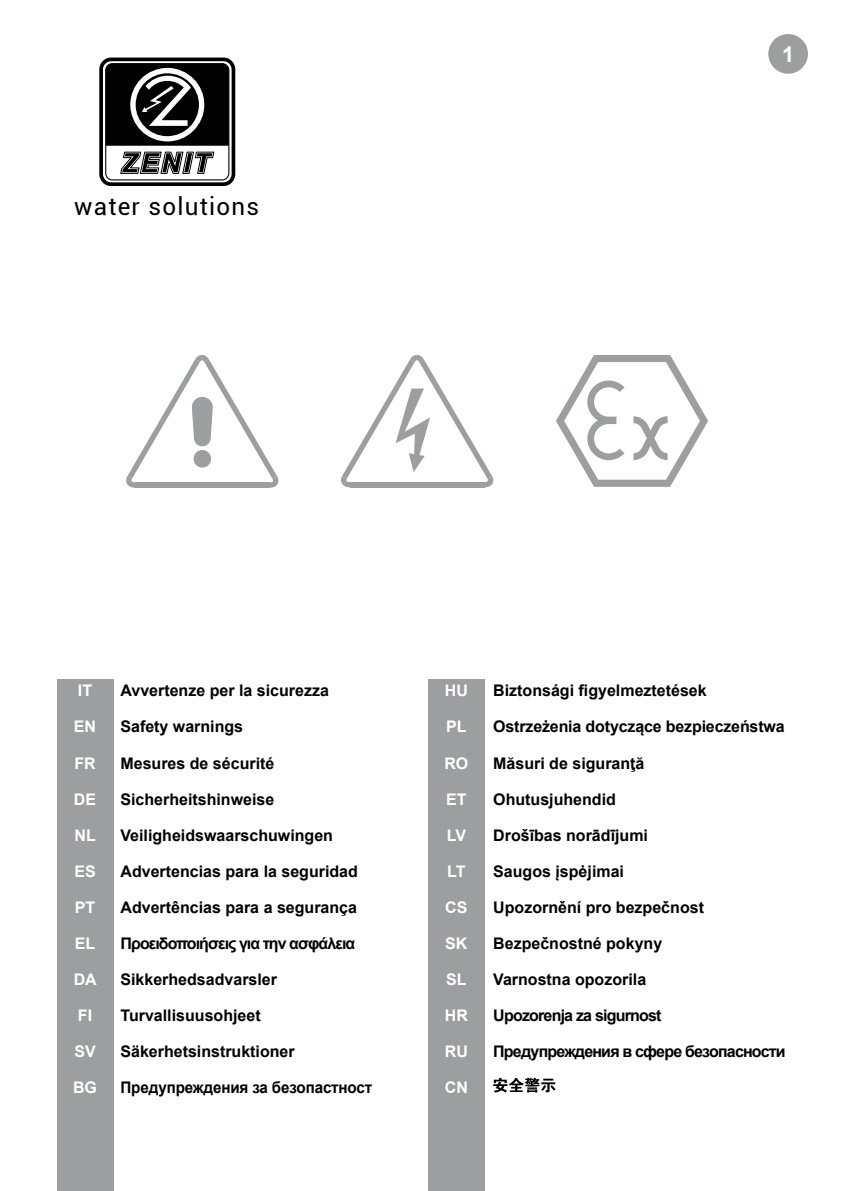
<style>
.page{position:relative;width:842px;height:1191px;background:#fff}
.page>*{position:absolute;margin:0;border:0;box-sizing:border-box;transform-origin:0 0}
.t1{font:24.2px "Roboto";letter-spacing:.05em;color:#000}
.t2{font:700 22px "Arial";color:#fff}
.t3{font:700 16px "Arial";color:#000}
.t4{font:700 16px "Arial";letter-spacing:-.05em;color:#000}
.t5{font:700 16px "Arial";color:#fff}
.t6{font:700 16px "Arial";letter-spacing:-.06em;color:#000}
.t7{font:700 16px "Arial";color:#000;scale:.95 1}
</style>
<div class="page">
<svg style="left:493px;top:1077px;width:62px;height:15px"></svg>
<svg style="left:101px;top:59px;width:132px;height:125px"></svg>
<div style="left:99px;top:58px;width:136px;height:128px;border:4px solid #000;border-radius:10px"></div>
<div style="left:105px;top:63px;width:124px;height:117px;border:1px solid #000;border-radius:7px"></div>
<svg style="left:106px;top:64px;width:123px;height:110px"></svg>
<svg style="left:126px;top:355px;width:152px;height:133px"></svg>
<svg style="left:341px;top:355px;width:152px;height:132px"></svg>
<svg style="left:556px;top:355px;width:152px;height:132px"></svg>
<div style="left:57px;top:679px;width:56px;height:512px;background:#9c9e9f"></div>
<div style="left:428px;top:679px;width:57px;height:512px;background:#9c9e9f"></div>
<div style="left:768px;top:34px;width:40px;height:40px;background:#9c9e9f;border-radius:50%"></div>
<h1 class="t1" style="left:74px;top:190px;width:186px">water solutions</h1>
<h2 class="t2" style="left:782px;top:39px;width:14px">1</h2>
<p class="t5" style="left:78px;top:680px;width:16px">IT</p>
<p class="t5" style="left:74px;top:716px;width:24px">EN</p>
<p class="t5" style="left:74px;top:752px;width:23px">FR</p>
<p class="t5" style="left:74px;top:788px;width:24px">DE</p>
<p class="t5" style="left:75px;top:824px;width:23px">NL</p>
<p class="t5" style="left:74px;top:860px;width:23px">ES</p>
<p class="t5" style="left:75px;top:896px;width:22px">PT</p>
<p class="t5" style="left:75px;top:932px;width:22px">EL</p>
<p class="t5" style="left:74px;top:968px;width:25px">DA</p>
<p class="t5" style="left:78px;top:1004px;width:16px">FI</p>
<p class="t5" style="left:74px;top:1040px;width:23px">SV</p>
<p class="t5" style="left:73px;top:1076px;width:26px">BG</p>
<p class="t3" style="left:120px;top:680px;width:210px">Avvertenze per la sicurezza</p>
<p class="t3" style="left:120px;top:716px;width:124px">Safety warnings</p>
<p class="t3" style="left:120px;top:752px;width:155px">Mesures de sécurité</p>
<p class="t3" style="left:120px;top:788px;width:155px">Sicherheitshinweise</p>
<p class="t3" style="left:120px;top:824px;width:214px">Veiligheidswaarschuwingen</p>
<p class="t3" style="left:120px;top:860px;width:239px">Advertencias para la seguridad</p>
<p class="t3" style="left:120px;top:896px;width:238px">Advertências para a segurança</p>
<p class="t6" style="left:120px;top:932px;width:236px">Προειδοποιήσεις για την ασφάλεια</p>
<p class="t3" style="left:120px;top:968px;width:158px">Sikkerhedsadvarsler</p>
<p class="t3" style="left:120px;top:1004px;width:142px">Turvallisuusohjeet</p>
<p class="t3" style="left:120px;top:1040px;width:176px">Säkerhetsinstruktioner</p>
<p class="t7" style="left:120px;top:1076px;width:267px">Предупреждения за безопастност</p>
<p class="t5" style="left:445px;top:680px;width:25px">HU</p>
<p class="t5" style="left:446px;top:716px;width:22px">PL</p>
<p class="t5" style="left:444px;top:752px;width:25px">RO</p>
<p class="t5" style="left:446px;top:788px;width:22px">ET</p>
<p class="t5" style="left:447px;top:824px;width:21px">LV</p>
<p class="t5" style="left:447px;top:860px;width:20px">LT</p>
<p class="t5" style="left:445px;top:896px;width:24px">CS</p>
<p class="t5" style="left:445px;top:932px;width:24px">SK</p>
<p class="t5" style="left:446px;top:968px;width:22px">SL</p>
<p class="t5" style="left:445px;top:1004px;width:25px">HR</p>
<p class="t5" style="left:445px;top:1040px;width:25px">RU</p>
<p class="t5" style="left:445px;top:1076px;width:25px">CN</p>
<p class="t3" style="left:493px;top:680px;width:215px">Biztonsági figyelmeztetések</p>
<p class="t3" style="left:493px;top:716px;width:293px">Ostrzeżenia dotyczące bezpieczeństwa</p>
<p class="t3" style="left:493px;top:752px;width:153px">Măsuri de siguranţă</p>
<p class="t3" style="left:493px;top:788px;width:124px">Ohutusjuhendid</p>
<p class="t3" style="left:493px;top:824px;width:156px">Drošības norādījumi</p>
<p class="t3" style="left:493px;top:860px;width:132px">Saugos įspėjimai</p>
<p class="t3" style="left:493px;top:896px;width:212px">Upozornění pro bezpečnost</p>
<p class="t3" style="left:493px;top:932px;width:170px">Bezpečnostné pokyny</p>
<p class="t3" style="left:493px;top:968px;width:154px">Varnostna opozorila</p>
<p class="t4" style="left:493px;top:1004px;width:170px">Upozorenja za sigurnost</p>
<p class="t4" style="left:493px;top:1040px;width:294px">Предупреждения в сфере безопасности</p>
</div>
